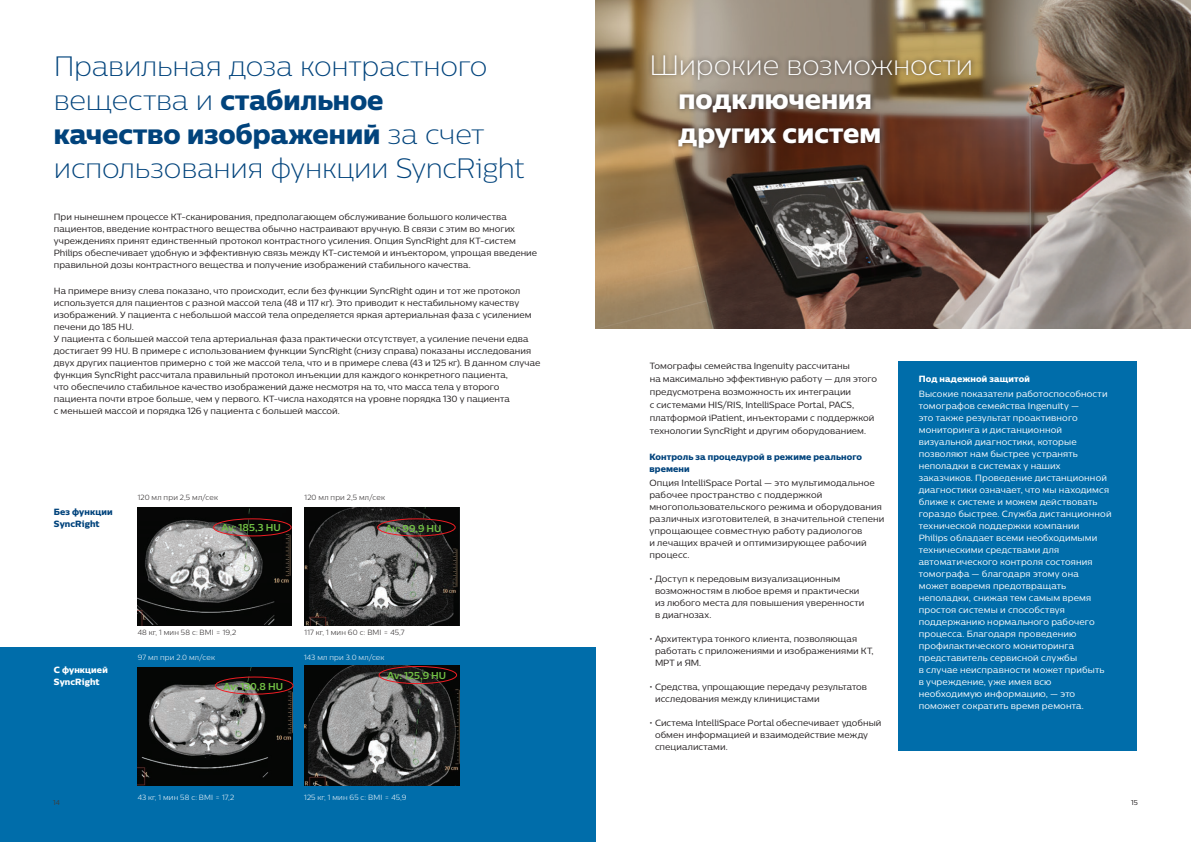
<style>
.page{position:relative;width:1191px;height:842px;background:#fff}
.page>*{position:absolute;margin:0;border:0;box-sizing:border-box;transform-origin:0 0}
.t1{font:28px "Centrale Sans X Light";letter-spacing:-.005em;color:#01437c}
.t2{font:28px/34px "Centrale Sans X Bold";color:#01437c}
.t3{font:28px/34px "Centrale Sans X Bold";color:#fff}
.t4{font:28px "Centrale Sans X Light";letter-spacing:-.005em;color:#fff}
.t5{font:700 10px "Centrale Sans";letter-spacing:.005em;color:#71bf44}
.t6{font:9px/12px "Centrale Sans";letter-spacing:.005em;color:#231f20}
.t7{font:9px/12px "Centrale Sans";letter-spacing:.015em;color:#fff}
.t8{font:9px/12px "Centrale Sans X Bold";letter-spacing:.015em;color:#01437c}
.t9{font:9px/12px "Centrale Sans X Bold";letter-spacing:.015em;color:#fff}
.t10{font:300 7.5px "Centrale Sans";letter-spacing:.02em;color:#231f20}
.t11{font:300 7.5px "Centrale Sans";letter-spacing:.02em;color:#fff}
.t12{font:7px "Centrale Sans";color:#3e3e3f}
.t13{font:7px "Centrale Sans";color:#231f20}
.s1{font-family:"Centrale Sans X Light"}
</style>
<div class="page">
<div style="left:0;top:648px;width:595px;height:194px;background:#006daa"></div>
<div style="left:898px;top:362px;width:239px;height:389px;background:#006daa"></div>
<img style="left:595px;top:0;width:596px;height:328px">
<img style="left:138px;top:508px;width:153px;height:117px">
<img style="left:304px;top:508px;width:155px;height:117px">
<img style="left:138px;top:667px;width:155px;height:118px">
<img style="left:304px;top:666px;width:155px;height:119px">
<div style="left:378px;top:666px;width:79px;height:18px;border:1px solid #ee1d23;border-radius:50%"></div>
<div style="left:377px;top:518px;width:79px;height:18px;border:1px solid #ee1d23;border-radius:50%"></div>
<div style="left:213px;top:518px;width:79px;height:18px;border:1px solid #ee1d23;border-radius:50%"></div>
<div style="left:215px;top:676px;width:78px;height:19px;border:1px solid #ee1d23;border-radius:50%"></div>
<div style="left:647px;top:50px;width:329px;height:103px;background:#231f20;opacity:.75"></div>
<h1 class="t1" style="left:54px;top:49px;width:435px">Правильная доза контрастного</h1>
<h1 class="t2" style="left:54px;top:82px;width:432px"><span class="s1">вещества и</span> стабильное качество изображений <span class="s1">за счет</span></h1>
<h1 class="t1" style="left:54px;top:151px;width:472px">использования функции SyncRight</h1>
<p class="t6" style="left:54px;top:210px;width:485px">При нынешнем процессе КТ-сканирования, предполагающем обслуживание большого количества пациентов, введение контрастного вещества обычно настраивают вручную. В связи с этим во многих учреждениях принят единственный протокол контрастного усиления. Опция SyncRight для КТ-систем Philips обеспечивает удобную и эффективную связь между КТ-системой и инъектором, упрощая введение правильной дозы контрастного вещества и получение изображений стабильного качества.</p>
<p class="t6" style="left:54px;top:284px;width:488px">На примере внизу слева показано, что происходит, если без функции SyncRight один и тот же протокол используется для пациентов с разной массой тела (48 и 117 кг). Это приводит к нестабильному качеству изображений. У пациента с небольшой массой тела определяется яркая артериальная фаза с усилением печени до 185 HU.<br>У пациента с большей массой тела артериальная фаза практически отсутствует, а усиление печени едва достигает 99 HU. В примере с использованием функции SyncRight (снизу справа) показаны исследования двух других пациентов примерно с той же массой тела, что и в примере слева (43 и 125 кг). В данном случае функция SyncRight рассчитала правильный протокол инъекции для каждого конкретного пациента,<br>что обеспечило стабильное качество изображений даже несмотря на то, что масса тела у второго пациента почти втрое больше, чем у первого. КТ-числа находятся на уровне порядка 130 у пациента<br>с меньшей массой и порядка 126 у пациента с большей массой.</p>
<p class="t8" style="left:54px;top:505px;width:60px">Без функции<br>SyncRight</p>
<p class="t10" style="left:138px;top:493px;width:82px">120 мл при 2,5 мл/сек</p>
<p class="t10" style="left:305px;top:493px;width:82px">120 мл при 2,5 мл/сек</p>
<p class="t5" style="left:221px;top:521px;width:61px">Av: 185,3 HU</p>
<p class="t5" style="left:385px;top:522px;width:58px">Av: 99,9 HU</p>
<p class="t9" style="left:54px;top:663px;width:56px">С функцией<br>SyncRight</p>
<p class="t10" style="left:138px;top:628px;width:100px">48 кг, 1 мин 58 с: BMI = 19,2</p>
<p class="t10" style="left:305px;top:628px;width:101px">117 кг, 1 мин 60 с: BMI = 45,7</p>
<p class="t11" style="left:138px;top:653px;width:79px">97 мл при 2.0 мл/сек</p>
<p class="t5" style="left:223px;top:679px;width:61px">Av: 130,8 HU</p>
<p class="t11" style="left:304px;top:653px;width:82px">143 мл при 3.0 мл/сек</p>
<p class="t5" style="left:387px;top:669px;width:61px">Av: 125,9 HU</p>
<h1 class="t4" style="left:649px;top:48px;width:325px">Широкие возможности</h1>
<h1 class="t3" style="left:678px;top:81px;width:204px">подключения других систем</h1>
<p class="t6" style="left:650px;top:359px;width:229px;line-height:13px">Томографы семейства Ingenuity рассчитаны<br>на максимально эффективную работу — для этого предусмотрена возможность их интеграции<br>с системами HIS/RIS, IntelliSpace Portal, PACS, платформой iPatient, инъекторами с поддержкой технологии SyncRight и другим оборудованием.</p>
<p class="t8" style="left:649px;top:450px;width:214px">Контроль за процедурой в режиме реального времени</p>
<p class="t6" style="left:649px;top:477px;width:237px">Опция IntelliSpace Portal — это мультимодальное рабочее пространство с поддержкой многопользовательского режима и оборудования различных изготовителей, в значительной степени упрощающее совместную работу радиологов<br>и лечащих врачей и оптимизирующее рабочий процесс.</p>
<p class="t6" style="left:655px;top:573px;width:211px;text-indent:-6px">• Доступ к передовым визуализационным возможностям в любое время и практически из любого места для повышения уверенности в диагнозах.</p>
<p class="t6" style="left:655px;top:633px;width:220px;text-indent:-6px">• Архитектура тонкого клиента, позволяющая работать с приложениями и изображениями КТ,<br>МРТ и ЯМ.</p>
<p class="t6" style="left:655px;top:681px;width:214px;text-indent:-6px">• Средства, упрощающие передачу результатов исследования между клиницистами</p>
<p class="t6" style="left:655px;top:717px;width:228px;text-indent:-6px">• Система IntelliSpace Portal обеспечивает удобный обмен информацией и взаимодействие между специалистами.</p>
<p class="t9" style="left:918px;top:373px;width:113px">Под надежной защитой</p>
<p class="t7" style="left:918px;top:388px;width:194px">Высокие показатели работоспособности томографов семейства Ingenuity —<br>это также результат проактивного мониторинга и дистанционной визуальной диагностики, которые позволяют нам быстрее устранять неполадки в системах у наших заказчиков. Проведение дистанционной диагностики означает, что мы находимся ближе к системе и можем действовать гораздо быстрее. Служба дистанционной технической поддержки компании<br>Philips обладает всеми необходимыми техническими средствами для автоматического контроля состояния томографа — благодаря этому она<br>может вовремя предотвращать неполадки, снижая тем самым время простоя системы и способствуя поддержанию нормального рабочего процесса. Благодаря проведению профилактического мониторинга представитель сервисной службы<br>в случае неисправности может прибыть в учреждение, уже имея всю необходимую информацию, — это поможет сократить время ремонта.</p>
<p class="t11" style="left:138px;top:793px;width:98px">43 кг, 1 мин 58 с: BMI = 17,2</p>
<p class="t11" style="left:304px;top:793px;width:104px">125 кг, 1 мин 65 с: BMI = 45,9</p>
<p class="t12" style="left:53px;top:798px;width:8px">14</p>
<p class="t13" style="left:1131px;top:798px;width:8px">15</p>
</div>
